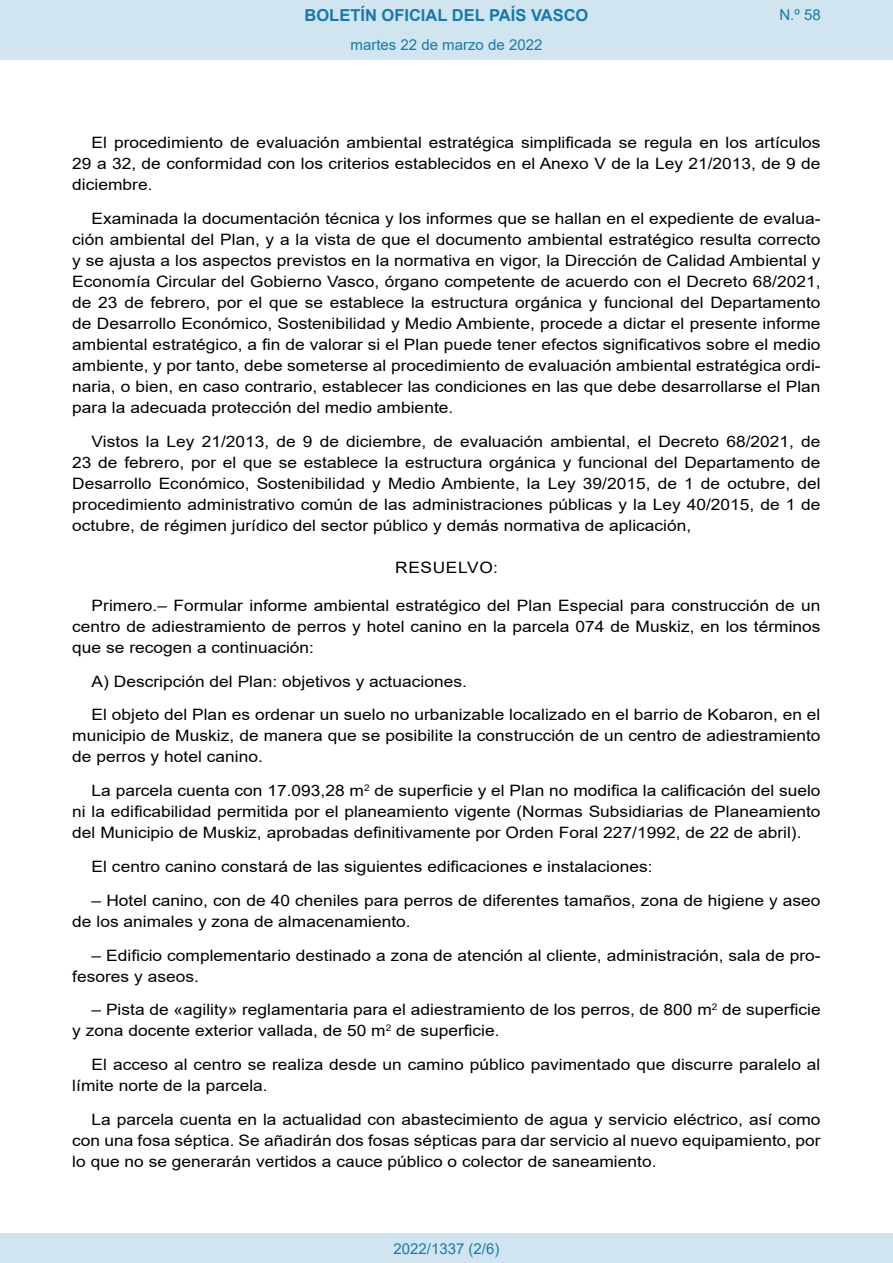
<style>
.page{position:relative;width:893px;height:1263px;background:#fff}
.page>*{position:absolute;margin:0;border:0;box-sizing:border-box;transform-origin:0 0}
.t1{font:700 16.5px "Arial";color:#1879ad}
.BOPVDetalle{font:15.6px/21px "Arial";color:#000;text-align:justify;scale:1.11 1}
.BOPVClave{font:15.6px "Arial";letter-spacing:.035em;color:#000;scale:1.11 1}
.Paginacion_Centro{font:15px "Arial";color:#1879ad}
</style>
<div class="page">
<div style="left:0;top:0;width:893px;height:60px;background:#d0e5f0"></div>
<div style="left:0;top:1233px;width:893px;height:30px;background:#d0e5f0"></div>
<p class="t1" style="left:305px;top:3px;width:285px">BOLETÍN OFICIAL DEL PAÍS VASCO</p>
<p class="Paginacion_Centro" style="left:351px;top:35px;width:193px">martes 22 de marzo de 2022</p>
<p class="Paginacion_Centro" style="left:779px;top:5px;width:43px">N.º 58</p>
<p class="BOPVDetalle" style="left:72px;top:132px;width:676px;text-indent:19px">El procedimiento de evaluación ambiental estratégica simplificada se regula en los artículos 29 a 32, de conformidad con los criterios establecidos en el Anexo V de la Ley 21/2013, de 9 de diciembre.</p>
<p class="BOPVDetalle" style="left:72px;top:208px;width:676px;text-indent:19px">Examinada la documentación técnica y los informes que se hallan en el expediente de evalua&shy;ción ambiental del Plan, y a la vista de que el documento ambiental estratégico resulta correcto y se ajusta a los aspectos previstos en la normativa en vigor, la Dirección de Calidad Ambiental y Economía Circular del Gobierno Vasco, órgano competente de acuerdo con el Decreto 68/2021, de 23 de febrero, por el que se establece la estructura orgánica y funcional del Departamento de Desarrollo Económico, Sostenibilidad y Medio Ambiente, procede a dictar el presente informe ambiental estratégico, a fin de valorar si el Plan puede tener efectos significativos sobre el medio ambiente, y por tanto, debe someterse al procedimiento de evaluación ambiental estratégica ordi&shy;naria, o bien, en caso contrario, establecer las condiciones en las que debe desarrollarse el Plan para la adecuada protección del medio ambiente.</p>
<p class="BOPVDetalle" style="left:72px;top:431px;width:676px;text-indent:19px">Vistos la Ley 21/2013, de 9 de diciembre, de evaluación ambiental, el Decreto 68/2021, de 23 de febrero, por el que se establece la estructura orgánica y funcional del Departamento de Desarrollo Económico, Sostenibilidad y Medio Ambiente, la Ley 39/2015, de 1 de octubre, del procedimiento administrativo común de las administraciones públicas y la Ley 40/2015, de 1 de octubre, de régimen jurídico del sector público y demás normativa de aplicación,</p>
<p class="BOPVClave" style="left:395px;top:557px;width:94px">RESUELVO:</p>
<p class="BOPVDetalle" style="left:72px;top:595px;width:676px;text-indent:19px">Primero.– Formular informe ambiental estratégico del Plan Especial para construcción de un centro de adiestramiento de perros y hotel canino en la parcela 074 de Muskiz, en los términos que se recogen a continuación:</p>
<p class="BOPVDetalle" style="left:92px;top:671px;width:340px">A) Descripción del Plan: objetivos y actuaciones.</p>
<p class="BOPVDetalle" style="left:72px;top:704px;width:676px;text-indent:19px">El objeto del Plan es ordenar un suelo no urbanizable localizado en el barrio de Kobaron, en el municipio de Muskiz, de manera que se posibilite la construcción de un centro de adiestramiento de perros y hotel canino.</p>
<p class="BOPVDetalle" style="left:72px;top:780px;width:676px;text-indent:19px">La parcela cuenta con 17.093,28 m<sup>2</sup> de superficie y el Plan no modifica la calificación del suelo ni la edificabilidad permitida por el planeamiento vigente (Normas Subsidiarias de Planeamiento del Municipio de Muskiz, aprobadas definitivamente por Orden Foral 227/1992, de 22 de abril).</p>
<p class="BOPVDetalle" style="left:92px;top:856px;width:507px">El centro canino constará de las siguientes edificaciones e instalaciones:</p>
<p class="BOPVDetalle" style="left:72px;top:890px;width:676px;text-indent:19px">– Hotel canino, con de 40 cheniles para perros de diferentes tamaños, zona de higiene y aseo de los animales y zona de almacenamiento.</p>
<p class="BOPVDetalle" style="left:72px;top:944px;width:676px;text-indent:19px">– Edificio complementario destinado a zona de atención al cliente, administración, sala de pro&shy;fesores y aseos.</p>
<p class="BOPVDetalle" style="left:72px;top:999px;width:676px;text-indent:19px">– Pista de «agility» reglamentaria para el adiestramiento de los perros, de 800 m<sup>2</sup> de superficie y zona docente exterior vallada, de 50 m<sup>2</sup> de superficie.</p>
<p class="BOPVDetalle" style="left:72px;top:1054px;width:676px;text-indent:19px">El acceso al centro se realiza desde un camino público pavimentado que discurre paralelo al límite norte de la parcela.</p>
<p class="BOPVDetalle" style="left:72px;top:1109px;width:676px;text-indent:19px">La parcela cuenta en la actualidad con abastecimiento de agua y servicio eléctrico, así como con una fosa séptica. Se añadirán dos fosas sépticas para dar servicio al nuevo equipamiento, por lo que no se generarán vertidos a cauce público o colector de saneamiento.</p>
<p class="Paginacion_Centro" style="left:393px;top:1238px;width:107px">2022/1337 (2/6)</p>
</div>
